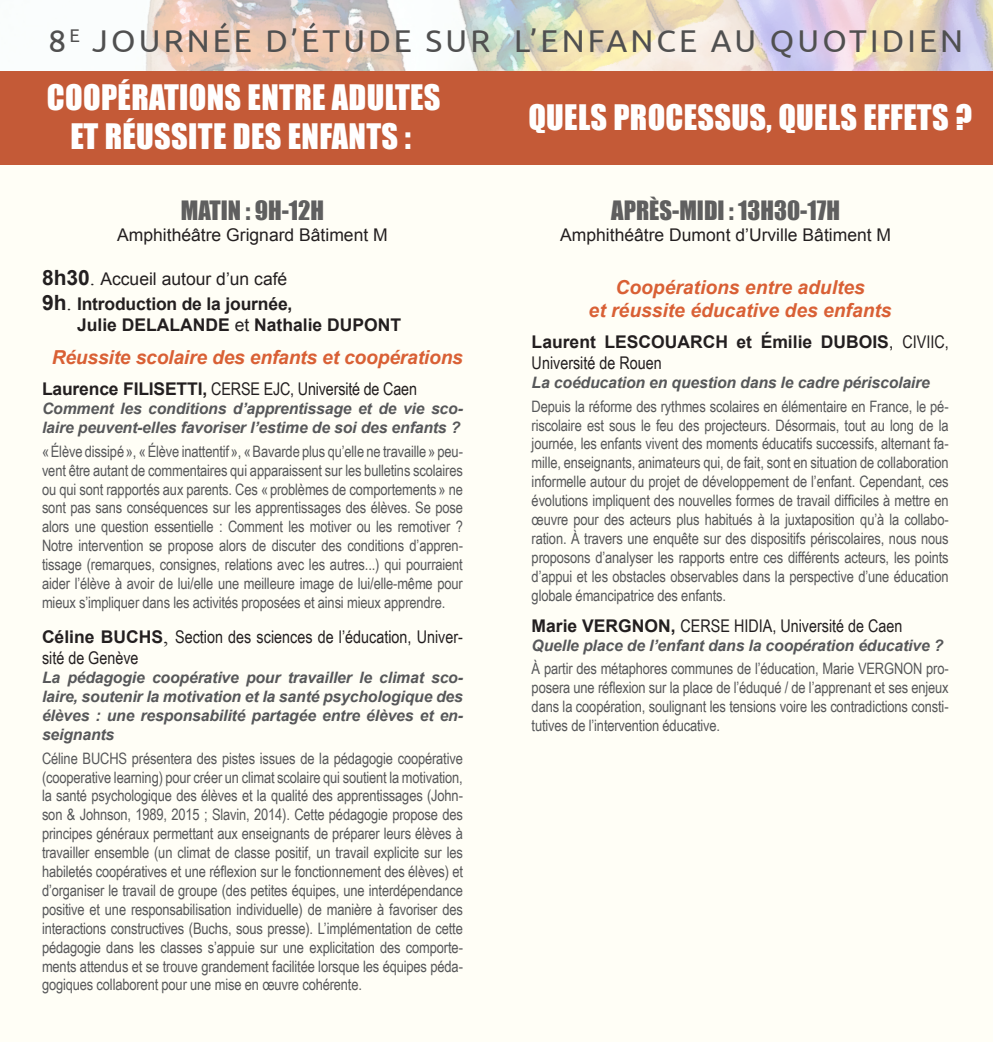
<style>
.page{position:relative;width:993px;height:1042px;background:#fff}
.page>*{position:absolute;margin:0;border:0;box-sizing:border-box;transform-origin:0 0}
.t1{font:32.2px "Impact";letter-spacing:.01em;color:#fff}
.t2{font:31.5px "Ubuntu";letter-spacing:.1em;color:#505050}
.t3{font:24.5px "Impact";color:#5f5f5f}
.t4{font:italic 700 19.25px "Arial";color:#d96035}
.t5{font:17.5px/21px "Arial Narrow";color:#231f20}
.t6{font:700 17.5px/21px "Arial";color:#231f20}
.t7{font:17.5px "Arial";color:#231f20}
.t8{font:15.75px/18.9px "Arial Narrow";letter-spacing:-.01em;color:#57585a;text-align:justify}
.t9{font:italic 700 15.75px/18.9px "Arial";letter-spacing:-.01em;color:#57585a}
.s1{font-weight:700;font-size:21px}
.s2{font-family:"Times New Roman";font-size:21px}
.s3{font-size:21px}
.s4{font-family:"Times New Roman";font-weight:400;font-size:21px}
.s5{font-weight:400}
.s6{font-family:"Arial";font-weight:700}
.s7{font-family:"Arial Narrow";font-weight:400}
</style>
<div class="page">
<div style="left:0;top:164px;width:992px;height:878px;background:#fffef6"></div>
<div style="left:0;top:71px;width:992px;height:93px;background:#c45a37"></div>
<svg style="left:146px;top:0;width:846px;height:71px;background:#e4d8ce"></svg>
<p class="t2" style="left:49px;top:22px;width:915px">8<sup>E</sup> JOURNÉE D’ÉTUDE SUR L’ENFANCE AU QUOTIDIEN</p>
<p class="t1" style="left:47px;top:73px;width:395px">COOPÉRATIONS ENTRE ADULTES</p>
<p class="t1" style="left:70px;top:112px;width:342px">ET RÉUSSITE DES ENFANTS :</p>
<p class="t3" style="left:181px;top:192px;width:145px">MATIN : 9H-12H</p>
<p class="t7" style="left:117px;top:224px;width:272px">Amphithéâtre Grignard Bâtiment M</p>
<p class="t7" style="left:42px;top:267px;width:247px"><span class="s1">8h30</span><span class="s2">.</span> Accueil autour d’un café</p>
<p class="t6" style="left:42px;top:294px;width:252px"><span class="s3">9h</span><span class="s4">.</span> Introduction de la journée,</p>
<p class="t6" style="left:77px;top:315px;width:325px">Julie DELALANDE <span class="s5">et</span> Nathalie DUPONT</p>
<p class="t4" style="left:52px;top:344px;width:412px">Réussite scolaire des enfants et coopérations</p>
<p class="t5" style="left:42px;top:378px;width:376px"><span class="s6">Laurence FILISETTI,</span> CERSE EJC, Université de Caen</p>
<p class="t9" style="left:42px;top:399px;width:422px">Comment les conditions d’apprentissage et de vie sco&shy;laire peuvent-elles favoriser l’estime de soi des enfants ?</p>
<p class="t8" style="left:42px;top:441px;width:422px">«Élève dissipé», «Élève inattentif», «Bavarde plus qu’elle ne travaille» peu&shy;vent être autant de commentaires qui apparaissent sur les bulletins scolaires ou qui sont rapportés aux parents. Ces «problèmes de comportements» ne sont pas sans conséquences sur les apprentissages des élèves. Se pose alors une question essentielle : Comment les motiver ou les remotiver ?<br>Notre intervention se propose alors de discuter des conditions d’appren&shy;tissage (remarques, consignes, relations avec les autres...) qui pourraient aider l’élève à avoir de lui/elle une meilleure image de lui/elle-même pour mieux s’impliquer dans les activités proposées et ainsi mieux apprendre.</p>
<p class="t5" style="left:42px;top:626px;width:422px"><span class="s6">Céline BUCHS</span><span class="s2">,</span> Section des sciences de l’éducation, Univer&shy;sité de Genève</p>
<p class="t9" style="left:42px;top:668px;width:422px;text-align:justify">La pédagogie coopérative pour travailler le climat sco&shy;laire, soutenir la motivation et la santé psychologique des élèves : une responsabilité partagée entre élèves et en&shy;seignants</p>
<p class="t8" style="left:42px;top:748px;width:422px">Céline BUCHS présentera des pistes issues de la pédagogie coopérative (cooperative learning) pour créer un climat scolaire qui soutient la motivation, la santé psychologique des élèves et la qualité des apprentissages (John&shy;son &amp; Johnson, 1989, 2015 ; Slavin, 2014). Cette pédagogie propose des principes généraux permettant aux enseignants de préparer leurs élèves à travailler ensemble (un climat de classe positif, un travail explicite sur les habiletés coopératives et une réflexion sur le fonctionnement des élèves) et d’organiser le travail de groupe (des petites équipes, une interdépendance positive et une responsabilisation individuelle) de manière à favoriser des interactions constructives (Buchs, sous presse). L’implémentation de cette pédagogie dans les classes s’appuie sur une explicitation des comporte&shy;ments attendus et se trouve grandement facilitée lorsque les équipes péda&shy;gogiques collaborent pour une mise en œuvre cohérente.</p>
<p class="t1" style="left:528px;top:93px;width:445px">QUELS PROCESSUS, QUELS EFFETS ?</p>
<p class="t3" style="left:611px;top:192px;width:230px">APRÈS-MIDI : 13H30-17H</p>
<p class="t7" style="left:560px;top:224px;width:332px">Amphithéâtre Dumont d’Urville Bâtiment M</p>
<p class="t4" style="left:615px;top:274px;width:251px">Coopérations entre adultes</p>
<p class="t4" style="left:588px;top:297px;width:304px">et réussite éducative des enfants</p>
<p class="t6" style="left:531px;top:332px;width:418px">Laurent LESCOUARCH et Émilie DUBOIS<span class="s5">,</span> <span class="s7">CIVIIC,<br>Université de Rouen</span></p>
<p class="t9" style="left:531px;top:373px;width:399px">La coéducation en question dans le cadre périscolaire</p>
<p class="t8" style="left:531px;top:396px;width:418px">Depuis la réforme des rythmes scolaires en élémentaire en France, le pé&shy;riscolaire est sous le feu des projecteurs. Désormais, tout au long de la journée, les enfants vivent des moments éducatifs successifs, alternant fa&shy;mille, enseignants, animateurs qui, de fait, sont en situation de collaboration informelle autour du projet de développement de l’enfant. Cependant, ces évolutions impliquent des nouvelles formes de travail difficiles à mettre en œuvre pour des acteurs plus habitués à la juxtaposition qu’à la collabo&shy;ration. À travers une enquête sur des dispositifs périscolaires, nous nous proposons d’analyser les rapports entre ces différents acteurs, les points d’appui et les obstacles observables dans la perspective d’une éducation globale émancipatrice des enfants.</p>
<p class="t5" style="left:531px;top:614px;width:372px"><span class="s6">Marie VERGNON,</span> CERSE HIDIA, Université de Caen</p>
<p class="t9" style="left:531px;top:636px;width:413px">Quelle place de l’enfant dans la coopération éducative ?</p>
<p class="t8" style="left:531px;top:659px;width:418px">À partir des métaphores communes de l’éducation, Marie VERGNON pro&shy;posera une réflexion sur la place de l’éduqué / de l’apprenant et ses enjeux dans la coopération, soulignant les tensions voire les contradictions consti&shy;tutives de l’intervention éducative.</p>
</div>
